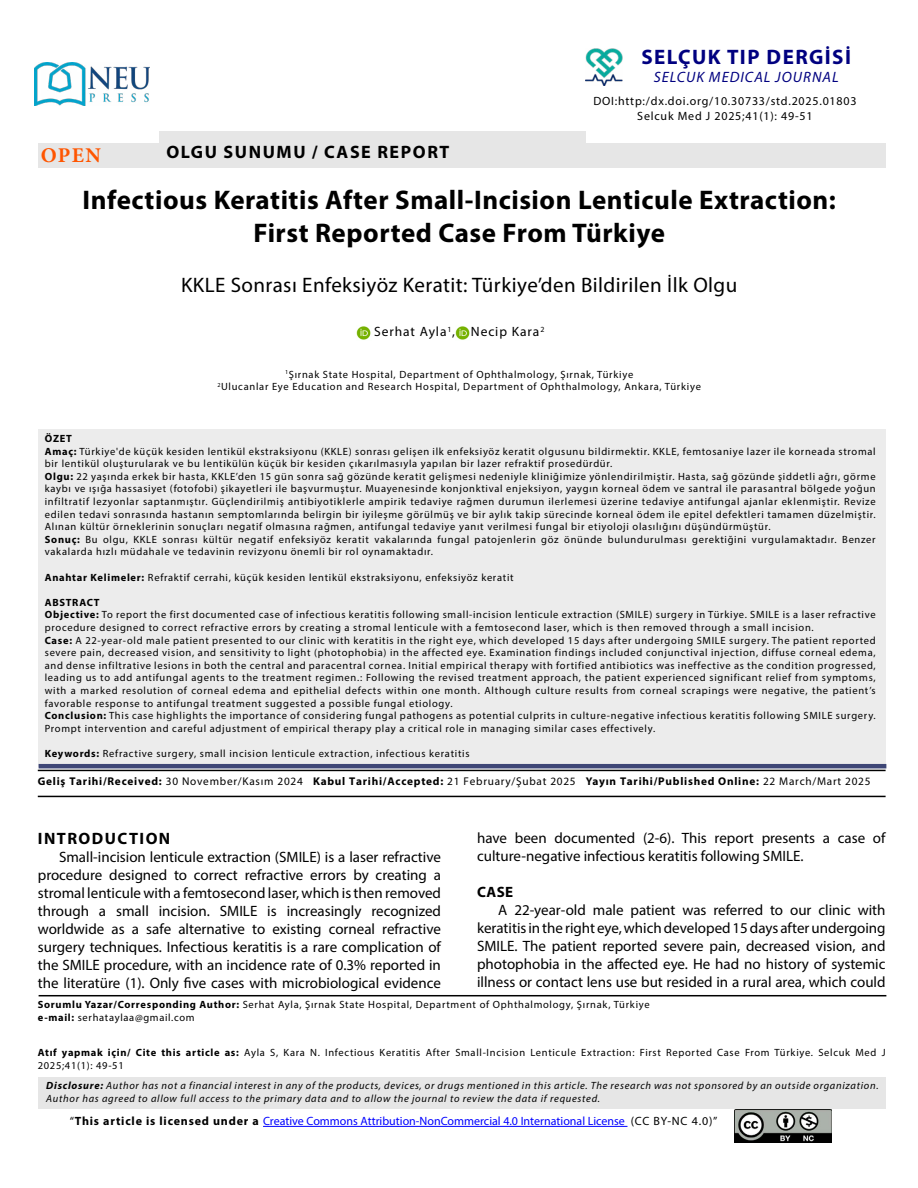
<style>
.page{position:relative;width:918px;height:1188px;background:#fff}
.page>*{position:absolute;margin:0;border:0;box-sizing:border-box;transform-origin:0 0}
.t1{font:700 27px/32.4px "Myriad Pro";letter-spacing:.02em;color:#000;text-align:center}
.t2{font:21px "Myriad Pro";letter-spacing:.02em;color:#000}
.t3{font:700 21px "Myriad Pro";letter-spacing:.07em;color:#000080}
.t4{font:700 21px "Minion Pro";color:#f50}
.t5{font:700 18px "Myriad Pro";letter-spacing:.09em;color:#000}
.t6{font:700 16.5px "Myriad Pro";letter-spacing:.09em;color:#000}
.t7{font:15px/18px "Myriad Pro";color:#000;text-align:justify}
.t8{font:italic 15px "Myriad Pro";letter-spacing:.07em;color:#000080}
.t9{font:700 15px "Myriad Pro";color:#000}
.t10{font:13.5px "Myriad Pro";letter-spacing:.07em;color:#000}
.t11{font:12px "Myriad Pro";color:#00f}
.t12{font:12px/14.4px "Myriad Pro";letter-spacing:.065em;color:#000;text-align:center}
.t13{font:700 11.25px "Myriad Pro";letter-spacing:.07em;color:#000}
.t14{font:10.5px/12.6px "Myriad Pro";letter-spacing:.07em;color:#000}
.t15{font:italic 10.5px/12.6px "Myriad Pro";letter-spacing:.07em;color:#000}
.s1{font-weight:700}
.s2{font-weight:400}
.s3{color:#000}
.s4{font-weight:700;color:#000}
</style>
<div class="page">
<div style="left:38px;top:143px;width:848px;height:24px;background:#e6e6e6"></div>
<div style="left:38px;top:1077px;width:848px;height:31px;background:#e6e6e6"></div>
<div style="left:38px;top:429px;width:848px;height:337px;background:#ececec"></div>
<hr style="left:38px;top:796px;width:848px;height:1px;background:#000">
<hr style="left:263px;top:1126px;width:364px;height:1px;background:#00f">
<img style="left:734px;top:1110px;width:98px;height:32px">
<img style="left:586px;top:48px;width:37px;height:38px">
<hr style="left:38px;top:770px;width:848px;height:1px;background:#000">
<img style="left:356px;top:326px;width:15px;height:14px">
<img style="left:35px;top:62px;width:115px;height:44px">
<img style="left:456px;top:326px;width:14px;height:14px">
<div style="left:159px;top:131px;width:427px;height:24px;background:#e6e6e6"></div>
<hr style="left:39px;top:764px;width:847px;height:4px;background:#3e4676">
<hr style="left:39px;top:995px;width:847px;height:1px;background:#000">
<h2 class="t4" style="left:41px;top:141px;width:62px">OPEN</h2>
<h3 class="t5" style="left:166px;top:140px;width:285px">OLGU SUNUMU / CASE REPORT</h3>
<h2 class="t3" style="left:641px;top:43px;width:211px">SELÇUK TIP DERGİSİ</h2>
<h3 class="t8" style="left:654px;top:68px;width:186px">SELCUK MEDICAL JOURNAL</h3>
<p class="t12" style="left:593px;top:94px;width:265px">DOI:http:/dx.doi.org/10.30733/std.2025.01803<br>Selcuk Med J 2025;41(1): 49-51</p>
<h1 class="t1" style="left:83px;top:183px;width:755px">Infectious Keratitis After Small-Incision Lenticule Extraction:<br>First Reported Case From Türkiye</h1>
<h2 class="t2" style="left:181px;top:272px;width:558px">KKLE Sonrası Enfeksiyöz Keratit: Türkiye’den Bildirilen İlk Olgu</h2>
<p class="t10" style="left:374px;top:324px;width:172px">Serhat Ayla<sup>1</sup>, Necip Kara<sup>2</sup></p>
<p class="t14" style="left:218px;top:368px;width:485px;text-align:center"><sup>1</sup>Şırnak State Hospital, Department of Ophthalmology, Şırnak, Türkiye<br><sup>2</sup>Ulucanlar Eye Education and Research Hospital, Department of Ophthalmology, Ankara, Türkiye</p>
<p class="t14" style="left:45px;top:432px;width:832px"><span class="s1">ÖZET<br>Amaç:</span> Türkiye'de küçük kesiden lentikül ekstraksiyonu (KKLE) sonrası gelişen ilk enfeksiyöz keratit olgusunu bildirmektir. KKLE, femtosaniye lazer ile korneada stromal bir lentikül oluşturularak ve bu lentikülün küçük bir kesiden çıkarılmasıyla yapılan bir lazer refraktif prosedürdür.<br><span class="s1">Olgu:</span> 22 yaşında erkek bir hasta, KKLE’den 15 gün sonra sağ gözünde keratit gelişmesi nedeniyle kliniğimize yönlendirilmiştir. Hasta, sağ gözünde şiddetli ağrı, görme kaybı ve ışığa hassasiyet (fotofobi) şikayetleri ile başvurmuştur. Muayenesinde konjonktival enjeksiyon, yaygın korneal ödem ve santral ile parasantral bölgede yoğun infiltratif lezyonlar saptanmıştır. Güçlendirilmiş antibiyotiklerle ampirik tedaviye rağmen durumun ilerlemesi üzerine tedaviye antifungal ajanlar eklenmiştir. Revize edilen tedavi sonrasında hastanın semptomlarında belirgin bir iyileşme görülmüş ve bir aylık takip sürecinde korneal ödem ile epitel defektleri tamamen düzelmiştir.<br>Alınan kültür örneklerinin sonuçları negatif olmasına rağmen, antifungal tedaviye yanıt verilmesi fungal bir etiyoloji olasılığını düşündürmüştür.<br><span class="s1">Sonuç:</span> Bu olgu, KKLE sonrası kültür negatif enfeksiyöz keratit vakalarında fungal patojenlerin göz önünde bulundurulması gerektiğini vurgulamaktadır. Benzer vakalarda hızlı müdahale ve tedavinin revizyonu önemli bir rol oynamaktadır.</p>
<p class="t14" style="left:45px;top:571px;width:470px"><span class="s1">Anahtar Kelimeler:</span> Refraktif cerrahi, küçük kesiden lentikül ekstraksiyonu, enfeksiyöz keratit</p>
<p class="t14" style="left:45px;top:596px;width:833px"><span class="s1">ABSTRACT<br>Objective:</span> To report the first documented case of infectious keratitis following small-incision lenticule extraction (SMILE) surgery in Türkiye. SMILE is a laser refractive procedure designed to correct refractive errors by creating a stromal lenticule with a femtosecond laser, which is then removed through a small incision.<br><span class="s1">Case:</span> A 22-year-old male patient presented to our clinic with keratitis in the right eye, which developed 15 days after undergoing SMILE surgery. The patient reported severe pain, decreased vision, and sensitivity to light (photophobia) in the affected eye. Examination findings included conjunctival injection, diffuse corneal edema, and dense infiltrative lesions in both the central and paracentral cornea. Initial empirical therapy with fortified antibiotics was ineffective as the condition progressed, leading us to add antifungal agents to the treatment regimen.: Following the revised treatment approach, the patient experienced significant relief from symptoms, with a marked resolution of corneal edema and epithelial defects within one month. Although culture results from corneal scrapings were negative, the patient’s favorable response to antifungal treatment suggested a possible fungal etiology.<br><span class="s1">Conclusion:</span> This case highlights the importance of considering fungal pathogens as potential culprits in culture-negative infectious keratitis following SMILE surgery.<br>Prompt intervention and careful adjustment of empirical therapy play a critical role in managing similar cases effectively.</p>
<p class="t14" style="left:45px;top:747px;width:426px"><span class="s1">Keywords:</span> Refractive surgery, small incision lenticule extraction, infectious keratitis</p>
<p class="t13" style="left:38px;top:773px;width:834px">Geliş Tarihi/Received: <span class="s2">30 November/Kasım 2024</span> Kabul Tarihi/Accepted: <span class="s2">21 February/Şubat 2025</span> Yayın Tarihi/Published Online: <span class="s2">22 March/Mart 2025</span></p>
<h3 class="t6" style="left:38px;top:828px;width:134px">INTRODUCTION</h3>
<p class="t7" style="left:38px;top:848px;width:405px;text-indent:21px">Small-incision lenticule extraction (SMILE) is a laser refractive procedure designed to correct refractive errors by creating a stromal lenticule with a femtosecond laser, which is then removed through a small incision. SMILE is increasingly recognized worldwide as a safe alternative to existing corneal refractive surgery techniques. Infectious keratitis is a rare complication of the SMILE procedure, with an incidence rate of 0.3% reported in the literatüre (1). Only five cases with microbiological evidence</p>
<h3 class="t7" style="left:477px;top:829px;width:410px">have been documented (2-6). This report presents a case of culture-negative infectious keratitis following SMILE.</h3>
<h3 class="t9" style="left:477px;top:882px;width:37px">CASE</h3>
<p class="t7" style="left:477px;top:901px;width:410px;text-indent:21px">A 22-year-old male patient was referred to our clinic with keratitis in the right eye, which developed 15 days after undergoing SMILE. The patient reported severe pain, decreased vision, and photophobia in the affected eye. He had no history of systemic illness or contact lens use but resided in a rural area, which could</p>
<p class="t14" style="left:38px;top:998px;width:613px"><span class="s1">Sorumlu Yazar/Corresponding Author:</span> Serhat Ayla, Şırnak State Hospital, Department of Ophthalmology, Şırnak, Türkiye <span class="s1">e-mail:</span> serhataylaa@gmail.com</p>
<p class="t14" style="left:38px;top:1046px;width:849px"><span class="s1">Atıf yapmak için/ Cite this article as:</span> Ayla S, Kara N. Infectious Keratitis After Small-Incision Lenticule Extraction: First Reported Case From Türkiye. Selcuk Med J<br>2025;41(1): 49-51</p>
<p class="t15" style="left:46px;top:1079px;width:834px"><span class="s1">Disclosure:</span> Author has not a financial interest in any of the products, devices, or drugs mentioned in this article. The research was not sponsored by an outside organization.<br>Author has agreed to allow full access to the primary data and to allow the journal to review the data if requested.</p>
<p class="t11" style="left:70px;top:1114px;width:649px"><span class="s3">“</span><span class="s4">This article is licensed under a</span> Creative Commons Attribution-NonCommercial 4.0 International License <span class="s3">(CC BY-NC 4.0)”</span></p>
</div>
